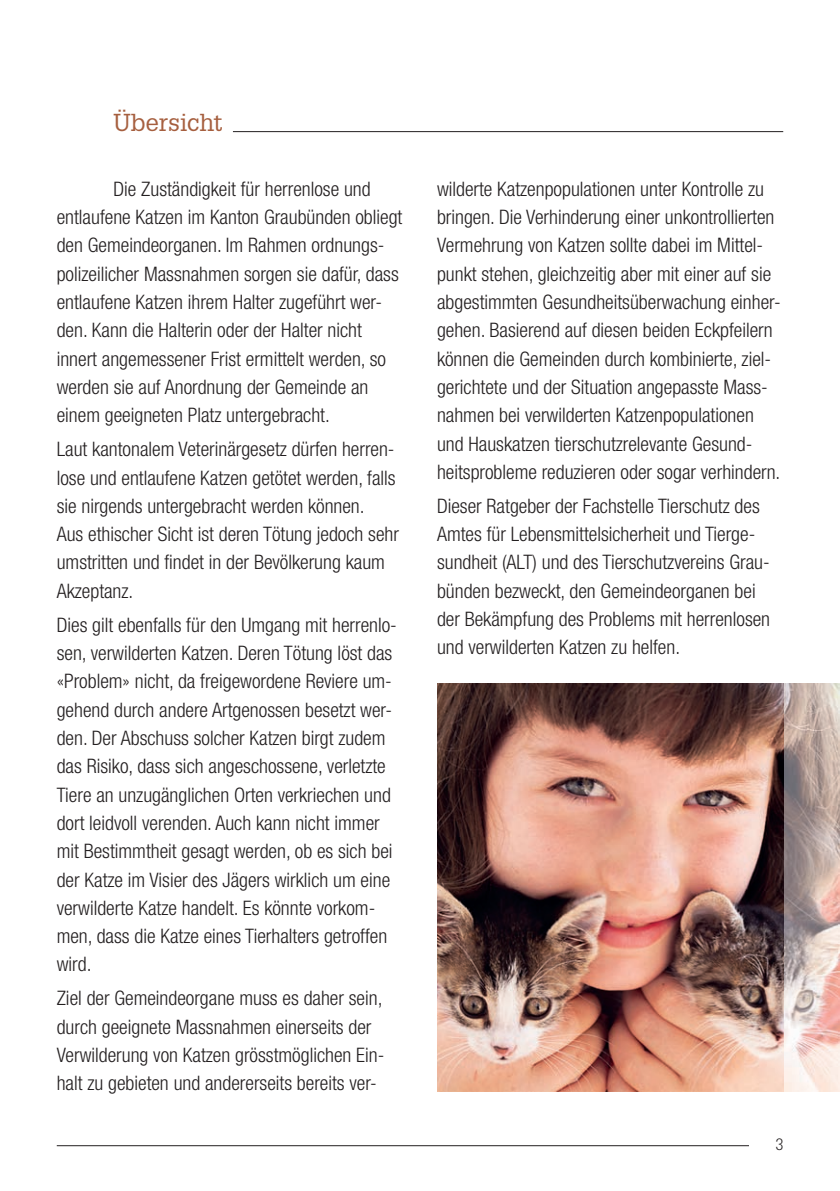
<style>
.page{position:relative;width:840px;height:1191px;background:#fff}
.page>*{position:absolute;margin:0;border:0;box-sizing:border-box;transform-origin:0 0}
.t1{font:24px "Glypha";color:#a65f3f}
.t2{font:300 condensed 20px/28.4px "Helvetica Neue";color:#231f20}
.t3{font:300 16px "Glypha";color:#231f20}
</style>
<div class="page">
<hr style="left:57px;top:1145px;width:725px;height:1px;background:#231f20">
<div style="left:748px;top:1116px;width:34px;height:60px;background:#fff"></div>
<hr style="left:233px;top:131px;width:549px;height:1px;background:#231f20">
<img style="left:437px;top:683px;width:347px;height:408px">
<img style="left:784px;top:683px;width:55px;height:408px">
<p class="t1" style="left:113px;top:109px;width:111px">Übersicht</p>
<p class="t2" style="left:57px;top:176px;width:347px;text-indent:57px">Die Zuständigkeit für herrenlose und entlaufene Katzen im Kanton Graubünden obliegt den Gemeindeorganen. Im Rahmen ordnungs&shy;polizeilicher Massnahmen sorgen sie dafür, dass entlaufene Katzen ihrem Halter zugeführt wer&shy;den. Kann die Halterin oder der Halter nicht innert angemessener Frist ermittelt werden, so werden sie auf Anordnung der Gemeinde an einem geeigneten Platz untergebracht.</p>
<p class="t2" style="left:57px;top:436px;width:343px">Laut kantonalem Veterinärgesetz dürfen herren&shy;lose und entlaufene Katzen getötet werden, falls sie nirgends untergebracht werden können.<br>Aus ethischer Sicht ist deren Tötung jedoch sehr umstritten und findet in der Bevölkerung kaum Akzeptanz.</p>
<p class="t2" style="left:57px;top:612px;width:341px">Dies gilt ebenfalls für den Umgang mit herrenlo&shy;sen, verwilderten Katzen. Deren Tötung löst das «Problem» nicht, da freigewordene Reviere um&shy;gehend durch andere Artgenossen besetzt wer&shy;den. Der Abschuss solcher Katzen birgt zudem das Risiko, dass sich angeschossene, verletzte Tiere an unzugänglichen Orten verkriechen und dort leidvoll verenden. Auch kann nicht immer mit Bestimmtheit gesagt werden, ob es sich bei der Katze im Visier des Jägers wirklich um eine verwilderte Katze handelt. Es könnte vorkom&shy;men, dass die Katze eines Tierhalters getroffen wird.</p>
<p class="t2" style="left:57px;top:985px;width:329px">Ziel der Gemeindeorgane muss es daher sein, durch geeignete Massnahmen einerseits der Verwilderung von Katzen grösstmöglichen Ein&shy;halt zu gebieten und andererseits bereits ver-</p>
<p class="t2" style="left:437px;top:176px;width:345px">wilderte Katzenpopulationen unter Kontrolle zu bringen. Die Verhinderung einer unkontrollierten Vermehrung von Katzen sollte dabei im Mittel&shy;punkt stehen, gleichzeitig aber mit einer auf sie abgestimmten Gesundheitsüberwachung einher&shy;gehen. Basierend auf diesen beiden Eckpfeilern können die Gemeinden durch kombinierte, ziel&shy;gerichtete und der Situation angepasste Mass&shy;nahmen bei verwilderten Katzenpopulationen und Hauskatzen tierschutzrelevante Gesund&shy;heitsprobleme reduzieren oder sogar verhindern.</p>
<p class="t2" style="left:437px;top:493px;width:334px">Dieser Ratgeber der Fachstelle Tierschutz des Amtes für Lebensmittelsicherheit und Tierge&shy;sundheit (ALT) und des Tierschutzvereins Grau&shy;bünden bezweckt, den Gemeindeorganen bei der Bekämpfung des Problems mit herrenlosen und verwilderten Katzen zu helfen.</p>
<p class="t3" style="left:774px;top:1139px;width:9px">3</p>
</div>
